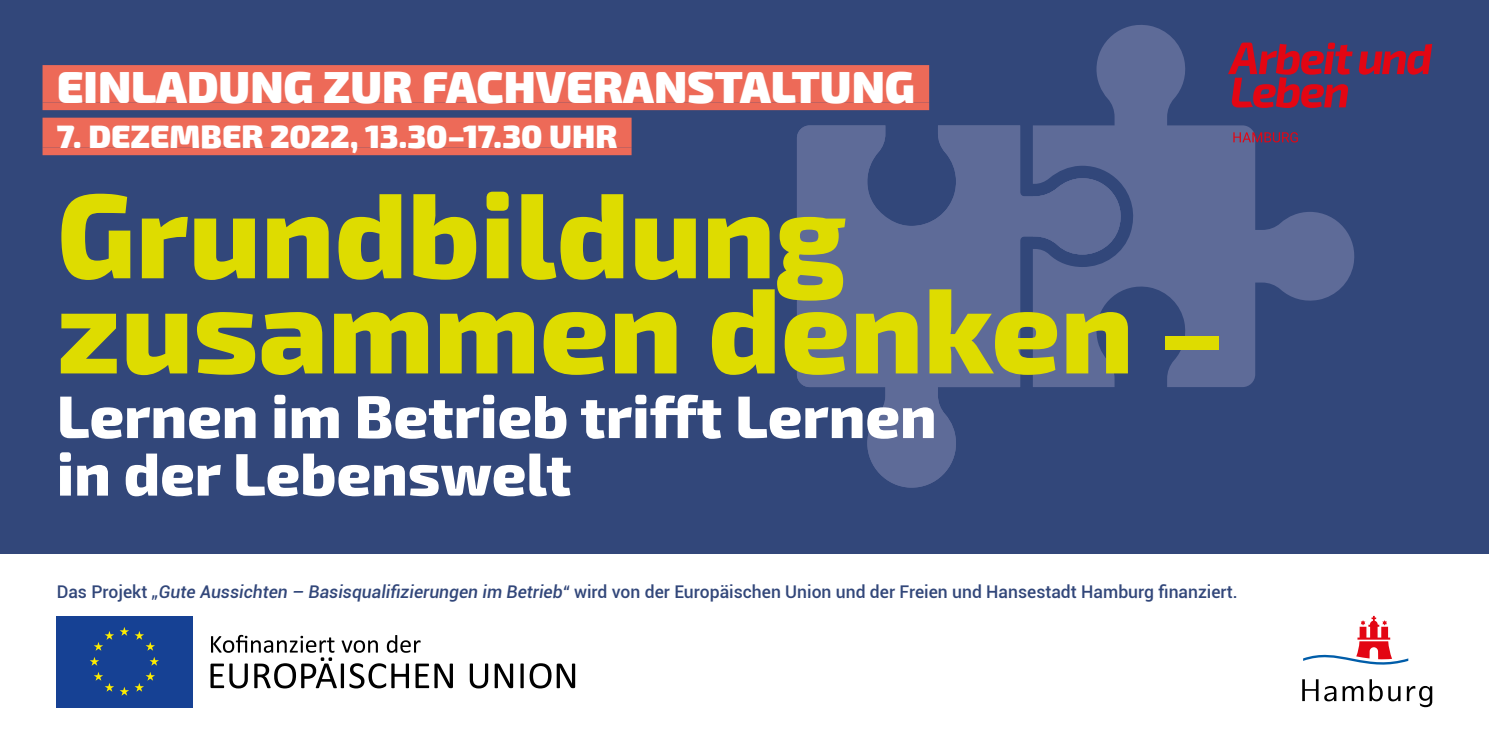
<style>
.page{position:relative;width:1489px;height:745px;background:#fff}
.page>*{position:absolute;margin:0;border:0;box-sizing:border-box;transform-origin:0 0}
.t1{font:800 120px/95px "Exo 2";color:#dedc00}
.t2{font:800 60px/57.5px "Exo 2";color:#fff}
.t3{font:900 45px "Exo 2";color:#fff}
.t4{font:900 32.5px "Exo 2";color:#fff}
.t5{font:500 17.5px "Roboto";color:#32477a}
.s1{font-style:italic}
</style>
<div class="page">
<div style="left:0;top:0;width:1488px;height:553px;background:#32477a"></div>
<svg style="left:797px;top:125px;width:235px;height:362px;fill:#5e6b98"></svg>
<svg style="left:1032px;top:25px;width:323px;height:362px;fill:#5e6b98"></svg>
<svg style="left:56px;top:706px;width:137px;height:2px"></svg>
<div style="left:56px;top:615px;width:137px;height:91px;background:#164194"></div>
<svg style="left:120px;top:627px;width:9px;height:8px"></svg>
<svg style="left:94px;top:631px;width:20px;height:19px"></svg>
<svg style="left:90px;top:657px;width:9px;height:8px"></svg>
<svg style="left:94px;top:672px;width:20px;height:19px"></svg>
<svg style="left:120px;top:687px;width:9px;height:8px"></svg>
<svg style="left:135px;top:672px;width:20px;height:19px"></svg>
<svg style="left:149px;top:657px;width:10px;height:8px"></svg>
<svg style="left:135px;top:631px;width:20px;height:19px"></svg>
<svg style="left:210px;top:634px;width:243px;height:54px"></svg>
<svg style="left:469px;top:663px;width:19px;height:25px"></svg>
<svg style="left:494px;top:663px;width:19px;height:24px"></svg>
<svg style="left:520px;top:663px;width:3px;height:24px"></svg>
<svg style="left:529px;top:663px;width:46px;height:25px"></svg>
<svg style="left:1302px;top:679px;width:16px;height:21px"></svg>
<svg style="left:1324px;top:686px;width:12px;height:15px"></svg>
<svg style="left:1342px;top:686px;width:21px;height:14px"></svg>
<svg style="left:1369px;top:679px;width:13px;height:22px"></svg>
<svg style="left:1388px;top:686px;width:12px;height:15px"></svg>
<svg style="left:1406px;top:686px;width:25px;height:20px"></svg>
<svg style="left:1303px;top:615px;width:105px;height:50px"></svg>
<div style="left:43px;top:65px;width:886px;height:38px;background:#ed6a58"></div>
<div style="left:43px;top:103px;width:886px;height:7px;background:#ed6a58"></div>
<div style="left:43px;top:118px;width:588px;height:30px;background:#ed6a58"></div>
<div style="left:43px;top:148px;width:588px;height:7px;background:#ed6a58"></div>
<svg style="left:1358px;top:44px;width:73px;height:31px"></svg>
<svg style="left:1227px;top:43px;width:125px;height:65px"></svg>
<svg style="left:1233px;top:132px;width:64px;height:10px"></svg>
<h3 class="t3" style="left:57px;top:50px;width:859px">EINLADUNG ZUR FACHVERANSTALTUNG</h3>
<h3 class="t4" style="left:57px;top:110px;width:562px">7. DEZEMBER 2022, 13.30–17.30 UHR</h3>
<h1 class="t1" style="left:57px;top:181px;width:1169px">Grundbildung zusammen denken –</h1>
<h2 class="t2" style="left:57px;top:384px;width:881px">Lernen im Betrieb trifft Lernen in der Lebenswelt</h2>
<p class="t5" style="left:57px;top:579px;width:1182px">Das Projekt <span class="s1">„Gute Aussichten – Basisqualifizierungen im Betrieb“</span> wird von der Europäischen Union und der Freien und Hansestadt Hamburg finanziert.</p>
</div>
